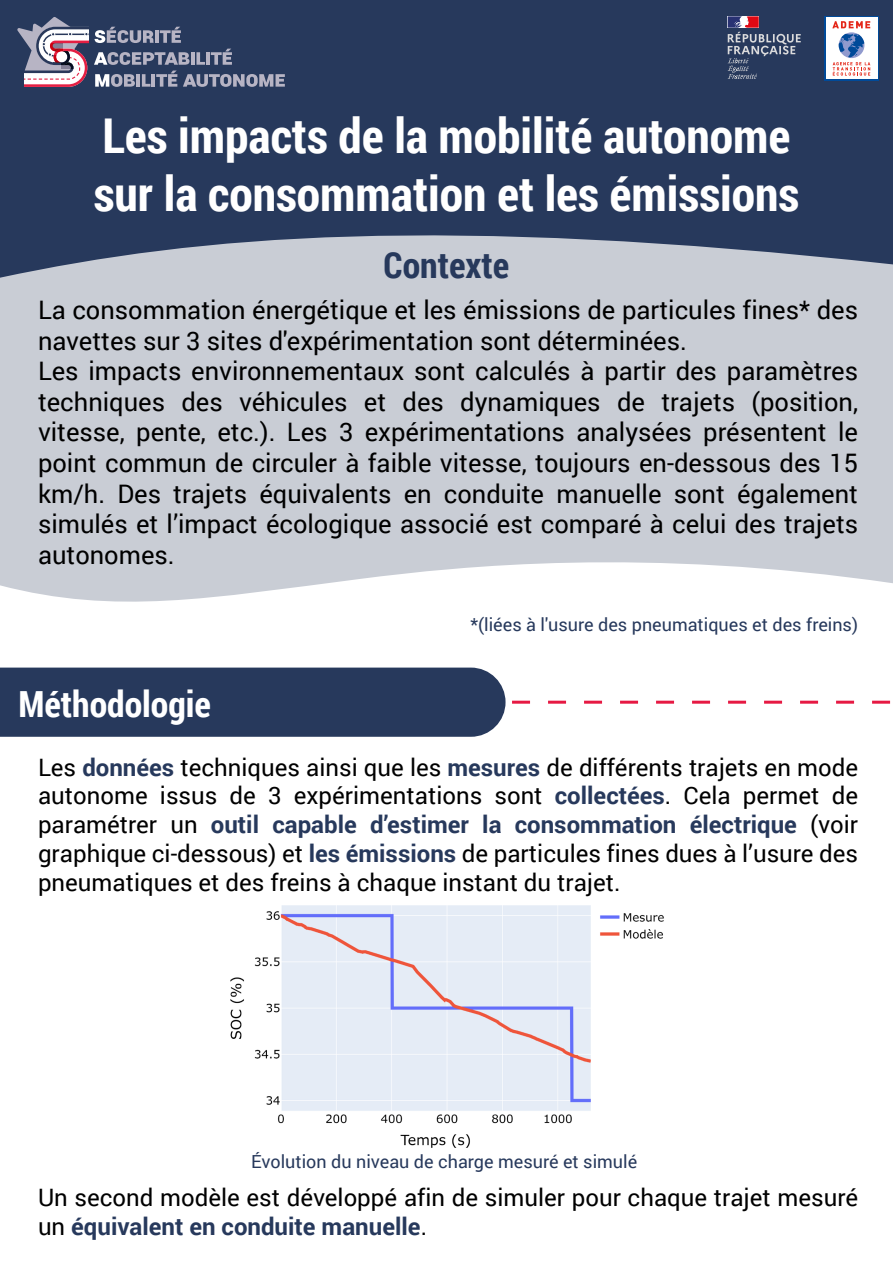
<style>
.page{position:relative;width:893px;height:1263px;background:#fff}
.page>*{position:absolute;margin:0;border:0;box-sizing:border-box;transform-origin:0 0}
.t1{font:700 48px/57.6px "Roboto Condensed";color:#fff}
.t2{font:700 36px "Roboto Condensed";color:#fff}
.t3{font:700 36px "Roboto Condensed";color:#27395c}
.t4{font:25.5px/30.6px "Roboto";color:#000}
.t5{font:24px/28.8px "Roboto";color:#000;text-align:justify}
.t6{font:18px "Roboto";color:#27395c}
.s1{font-weight:700;color:#27395c}
</style>
<div class="page">
<svg style="left:0;top:278px;width:893px;height:324px;fill:#c9cdd5"></svg>
<svg style="left:0;top:0;width:893px;height:278px;fill:#27395c"></svg>
<svg style="left:728px;top:16px;width:73px;height:63px"></svg>
<div style="left:824px;top:16px;width:55px;height:64px;background:linear-gradient(to right,#fff,#fffefe)"></div>
<svg style="left:832px;top:21px;width:38px;height:55px"></svg>
<div style="left:0;top:668px;width:505px;height:69px;background:#27395c"></div>
<svg style="left:512px;top:701px;width:379px;height:3px"></svg>
<svg style="left:95px;top:27px;width:59px;height:16px"></svg>
<hr style="left:155px;top:30px;width:4px;height:13px;background:#b7b4c4">
<svg style="left:160px;top:27px;width:21px;height:16px"></svg>
<svg style="left:94px;top:52px;width:96px;height:13px"></svg>
<hr style="left:191px;top:52px;width:4px;height:13px;background:#b7b4c4">
<svg style="left:196px;top:52px;width:9px;height:13px"></svg>
<hr style="left:206px;top:52px;width:4px;height:13px;background:#b7b4c4">
<svg style="left:211px;top:49px;width:21px;height:16px"></svg>
<svg style="left:95px;top:74px;width:40px;height:13px"></svg>
<hr style="left:136px;top:74px;width:4px;height:13px;background:#b7b4c4">
<svg style="left:142px;top:71px;width:35px;height:16px"></svg>
<svg style="left:183px;top:74px;width:102px;height:13px"></svg>
<svg style="left:17px;top:17px;width:71px;height:70px"></svg>
<img style="left:230px;top:905px;width:434px;height:243px">
<h1 class="t1" style="left:94px;top:105px;width:707px">Les impacts de la mobilité autonome sur la consommation et les émissions</h1>
<h2 class="t3" style="left:384px;top:240px;width:127px">Contexte</h2>
<p class="t4" style="left:38px;top:294px;width:822px">La consommation énergétique et les émissions de particules fines* des navettes sur 3 sites d'expérimentation sont déterminées.<br>Les impacts environnementaux sont calculés à partir des paramètres techniques des véhicules et des dynamiques de trajets (position, vitesse, pente, etc.). Les 3 expérimentations analysées présentent le point commun de circuler à faible vitesse, toujours en-dessous des 15 km/h. Des trajets équivalents en conduite manuelle sont également simulés et l’impact écologique associé est comparé à celui des trajets autonomes.</p>
<p class="t6" style="left:470px;top:612px;width:389px">*(liées à l'usure des pneumatiques et des freins)</p>
<h2 class="t2" style="left:18px;top:679px;width:194px">Méthodologie</h2>
<p class="t5" style="left:38px;top:752px;width:822px">Les <span class="s1">données</span> techniques ainsi que les <span class="s1">mesures</span> de différents trajets en mode autonome issus de 3 expérimentations sont <span class="s1">collectées</span>. Cela permet de paramétrer un <span class="s1">outil capable d’estimer la consommation électrique</span> (voir graphique ci-dessous) et <span class="s1">les émissions</span> de particules fines dues à l’usure des pneumatiques et des freins à chaque instant du trajet.</p>
<p class="t6" style="left:251px;top:1149px;width:387px">Évolution du niveau de charge mesuré et simulé</p>
<p class="t5" style="left:38px;top:1182px;width:822px">Un second modèle est développé afin de simuler pour chaque trajet mesuré un <span class="s1">équivalent en conduite manuelle</span>.</p>
</div>
